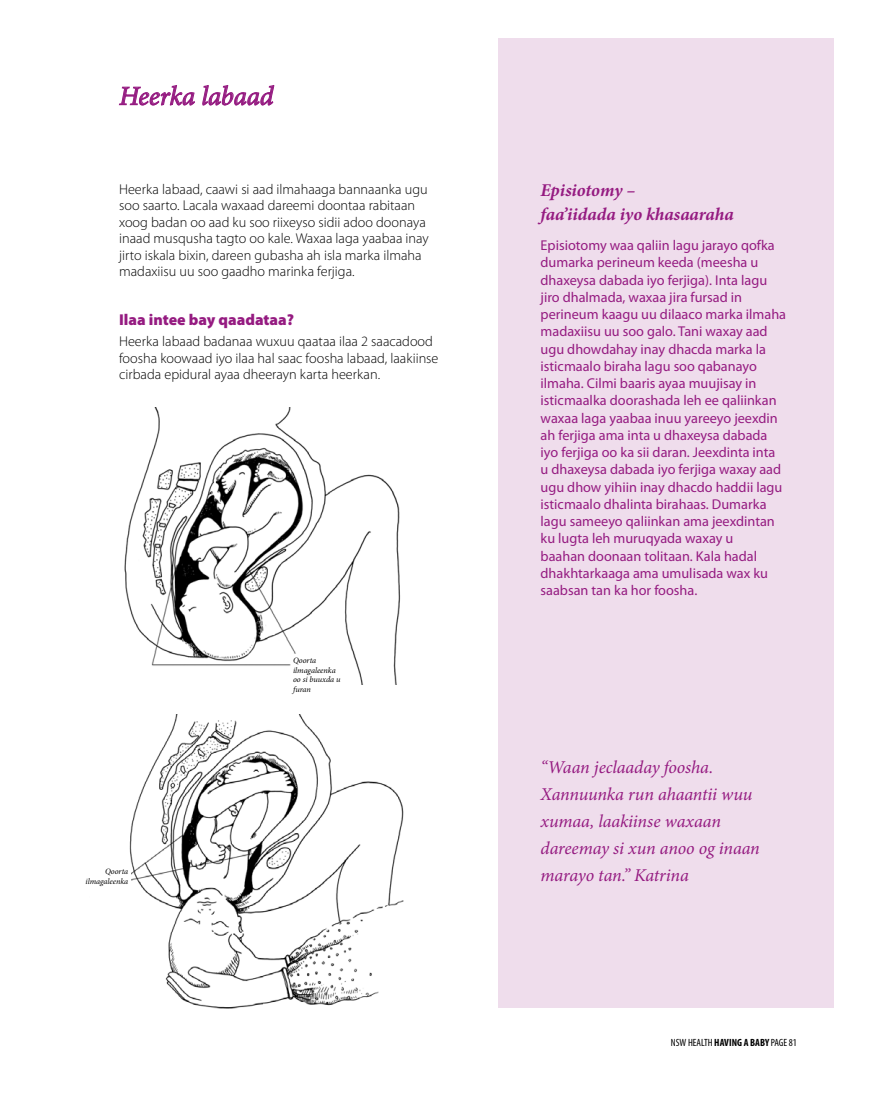
<style>
.page{position:relative;width:872px;height:1093px;background:#fff}
.page>*{position:absolute;margin:0;border:0;box-sizing:border-box;transform-origin:0 0}
.t1{font:italic 27px "Minion Pro";letter-spacing:-.005em;color:#951b81}
.t2{font:italic 18px/27px "Minion Pro";letter-spacing:-.01em;color:#951b81}
.t3{font:italic 700 18px/24px "Minion Pro";letter-spacing:-.005em;color:#951b81}
.t4{font:900 15.75px "Myriad Pro";color:#951b81}
.t5{font:14.25px/17.2px "Myriad Pro";color:#951b81}
.t6{font:300 14.25px/16.5px "Myriad Pro";color:#000}
.t7{font:condensed 10.5px "Myriad Pro";color:#000}
.t8{font:italic 8.25px/9.9px "Minion Pro";letter-spacing:-.005em;color:#000}
.s1{font-weight:700}
</style>
<div class="page">
<div style="left:498px;top:38px;width:335px;height:970px;background:#efddec"></div>
<svg style="left:119px;top:85px;width:76px;height:21px"></svg>
<svg style="left:202px;top:85px;width:72px;height:20px"></svg>
<img style="left:124px;top:408px;width:277px;height:276px">
<img style="left:129px;top:714px;width:275px;height:295px">
<div style="left:291px;top:654px;width:59px;height:45px;background:#fff"></div>
<div style="left:77px;top:866px;width:53px;height:24px;background:#fff"></div>
<h1 class="t1" style="left:119px;top:78px;width:156px">Heerka labaad</h1>
<p class="t6" style="left:119px;top:180px;width:311px">Heerka labaad, caawi si aad ilmahaaga bannaanka ugu soo saarto. Lacala waxaad dareemi doontaa rabitaan xoog badan oo aad ku soo riixeyso sidii adoo doonaya inaad musqusha tagto oo kale. Waxaa laga yaabaa inay jirto iskala bixin, dareen gubasha ah isla marka ilmaha madaxiisu uu soo gaadho marinka ferjiga.</p>
<p class="t4" style="left:119px;top:309px;width:177px">Ilaa intee bay qaadataa?</p>
<p class="t6" style="left:119px;top:333px;width:321px">Heerka labaad badanaa wuxuu qaataa ilaa 2 saacadood foosha koowaad iyo ilaa hal saac foosha labaad, laakiinse cirbada epidural ayaa dheerayn karta heerkan.</p>
<p class="t8" style="left:86px;top:866px;width:44px;text-align:right">Qoorta ilmagaleenka</p>
<p class="t8" style="left:293px;top:655px;width:49px">Qoorta ilmagaleenka oo si buuxda u furan</p>
<p class="t3" style="left:540px;top:178px;width:195px">Episiotomy –<br>faa’iidada iyo khasaaraha</p>
<p class="t5" style="left:540px;top:236px;width:247px">Episiotomy waa qaliin lagu jarayo qofka dumarka perineum keeda (meesha u dhaxeysa dabada iyo ferjiga). Inta lagu jiro dhalmada, waxaa jira fursad in perineum kaagu uu dilaaco marka ilmaha madaxiisu uu soo galo. Tani waxay aad ugu dhowdahay inay dhacda marka la isticmaalo biraha lagu soo qabanayo ilmaha. Cilmi baaris ayaa muujisay in isticmaalka doorashada leh ee qaliinkan waxaa laga yaabaa inuu yareeyo jeexdin ah ferjiga ama inta u dhaxeysa dabada iyo ferjiga oo ka sii daran. Jeexdinta inta u dhaxeysa dabada iyo ferjiga waxay aad ugu dhow yihiin inay dhacdo haddii lagu isticmaalo dhalinta birahaas. Dumarka lagu sameeyo qaliinkan ama jeexdintan ku lugta leh muruqyada waxay u<br>baahan doonaan tolitaan. Kala hadal dhakhtarkaaga ama umulisada wax ku saabsan tan ka hor foosha.</p>
<p class="t2" style="left:540px;top:753px;width:221px">“Waan jeclaaday foosha.<br>Xannuunka run ahaantii wuu xumaa, laakiinse waxaan dareemay si xun anoo og inaan marayo tan.” Katrina</p>
<p class="t7" style="left:671px;top:1036px;width:128px">NSW HEALTH <span class="s1">HAVING A BABY</span> PAGE 81</p>
</div>
